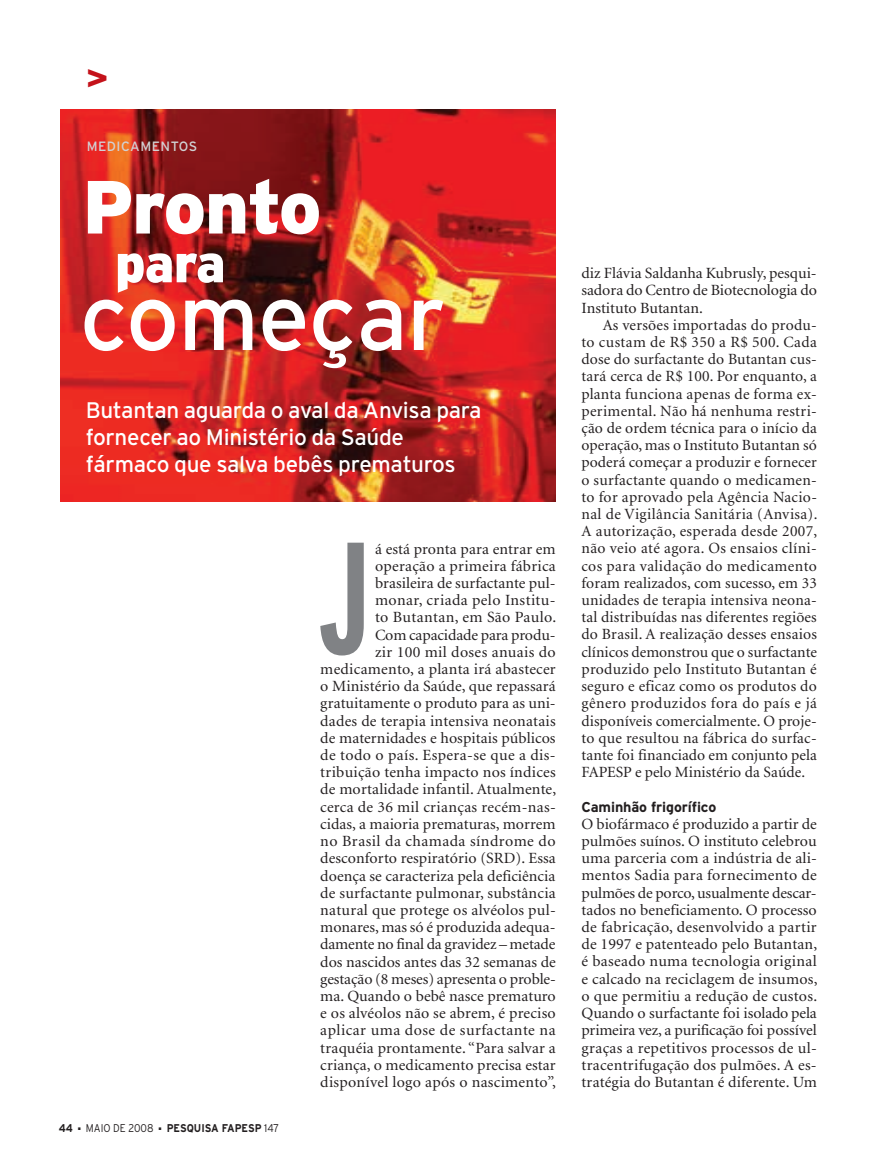
<style>
.page{position:relative;width:885px;height:1170px;background:#fff}
.page>*{position:absolute;margin:0;border:0;box-sizing:border-box;transform-origin:0 0}
.t1{font:700 extra-condensed 158.7px "Interstate";color:#808285;scale:.91 1}
.t2{font:93.9px "Interstate";letter-spacing:-.015em;color:#fff}
.t3{font:900 75px "Interstate";letter-spacing:.05em;color:#fff}
.t4{font:900 54px "Interstate";color:#fff}
.t5{font:600 37.5px "Franklin Gothic";color:#c4121a}
.t6{font:22.5px/27px "Interstate";letter-spacing:-.015em;color:#fff}
.t7{font:15.6px/17.2px "Minion";letter-spacing:.005em;color:#231f20;text-align:justify}
.t8{font:700 14.25px "Interstate";color:#231f20}
.t9{font:13.5px "Interstate";color:#d1d2d4}
.t10{font:700 11.25px "Interstate";color:#231f20;scale:.9 1}
.t11{font:300 11.25px "Interstate";color:#231f20;scale:.9 1}
.s1{font-weight:300}
</style>
<div class="page">
<img style="left:60px;top:110px;width:495px;height:392px">
<h3 class="t5" style="left:86px;top:54px;width:24px">&gt;</h3>
<p class="t9" style="left:87px;top:141px;width:111px">MEDICAMENTOS</p>
<h3 class="t3" style="left:82px;top:179px;width:235px">Pronto</h3>
<h3 class="t4" style="left:115px;top:243px;width:109px">para</h3>
<h2 class="t2" style="left:80px;top:282px;width:375px">com eçar</h2>
<h3 class="t6" style="left:86px;top:399px;width:397px">Butantan aguarda o aval da Anvisa para fornecer ao Ministério da Saúde<br>fárm aco que salva bebês prem aturos</h3>
<p class="t10" style="left:59px;top:1123px;width:17px">44</p>
<p class="t11" style="left:78px;top:1123px;width:85px">■ MAIO DE 2008</p>
<p class="t10" style="left:159px;top:1123px;width:135px">■ PESQUISA FAPESP <span class="s1">147</span></p>
<h1 class="t1" style="left:319px;top:539px;width:51px">J</h1>
<p class="t7" style="left:320px;top:540px;width:237px;text-align:right">á está pronta para entrar em operação a primeira fábrica brasileira de surfactante pul-<br>monar, criada pelo Institu-<br>to Butantan, em São Paulo.<br>Com capacidade para produ-<br>zir 100 mil doses anuais do medicamento, a planta irá abastecer o Ministério da Saúde, que repassará gratuitamente o produto para as uni&shy;dades de terapia intensiva neonatais de maternidades e hospitais públicos de todo o país. Espera-se que a dis&shy;tribuição tenha impacto nos índices de mortalidade infantil. Atualmente, cerca de 36 mil crianças recém-nas&shy;cidas, a maioria prematuras, morrem no Brasil da chamada síndrome do desconforto respiratório (SRD). Essa doença se caracteriza pela deficiência de surfactante pulmonar, substância natural que protege os alvéolos pul&shy;monares, mas só é produzida adequa&shy;damente no final da gravidez – metade dos nascidos antes das 32 semanas de gestação (8 meses) apresenta o proble&shy;ma. Quando o bebê nasce prematuro e os alvéolos não se abrem, é preciso aplicar uma dose de surfactante na traquéia prontamente. “Para salvar a criança, o medicamento precisa estar disponível logo após o nascimento”,</p>
<p class="t7" style="left:581px;top:265px;width:237px">diz Flávia Saldanha Kubrusly, pesqui&shy;sadora do Centro de Biotecnologia do Instituto Butantan.</p>
<p class="t7" style="left:581px;top:317px;width:237px;text-indent:21px">As versões importadas do produ&shy;to custam de R$ 350 a R$ 500. Cada dose do surfactante do Butantan cus&shy;tará cerca de R$ 100. Por enquanto, a planta funciona apenas de forma ex&shy;perimental. Não há nenhuma restri&shy;ção de ordem técnica para o início da operação, mas o Instituto Butantan só poderá começar a produzir e fornecer o surfactante quando o medicamen&shy;to for aprovado pela Agência Nacio&shy;nal de Vigilância Sanitária (Anvisa).<br>A autorização, esperada desde 2007, não veio até agora. Os ensaios clíni&shy;cos para validação do medicamento foram realizados, com sucesso, em 33 unidades de terapia intensiva neona&shy;tal distribuí das nas diferentes regiões do Brasil. A realização desses ensaios clínicos demonstrou que o surfactante produzido pelo Instituto Butantan é seguro e eficaz como os produtos do gênero produzidos fora do país e já disponíveis comercialmente. O proje&shy;to que resultou na fábrica do surfac&shy;tante foi financiado em conjunto pela FAPESP e pelo Ministério da Saúde.</p>
<p class="t8" style="left:581px;top:801px;width:136px">Caminhão frigorífico</p>
<p class="t7" style="left:581px;top:815px;width:237px">O biofármaco é produzido a partir de pulmões suínos. O instituto celebrou uma parceria com a indústria de ali&shy;mentos Sadia para fornecimento de pulmões de porco, usualmente descar&shy;tados no beneficiamento. O processo de fabricação, desenvolvido a partir de 1997 e patenteado pelo Butantan, é baseado numa tecnologia original e calcado na reciclagem de insumos, o que permitiu a redução de custos.<br>Quando o surfactante foi isolado pela primeira vez, a purificação foi possível graças a repetitivos processos de ul&shy;tracentrifugação dos pulmões. A es&shy;tratégia do Butantan é diferente. Um</p>
</div>
